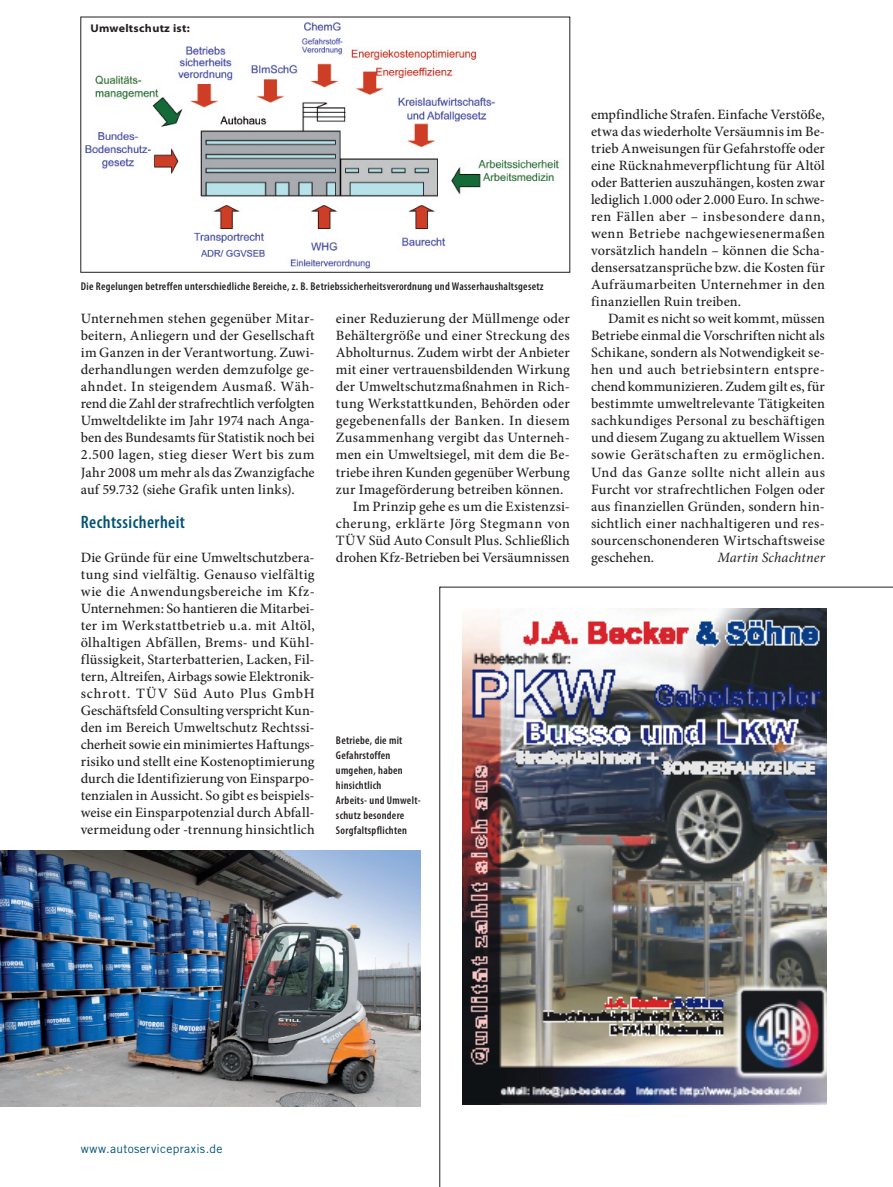
<style>
.page{position:relative;width:893px;height:1187px;background:#fff}
.page>*{position:absolute;margin:0;border:0;box-sizing:border-box;transform-origin:0 0}
.Zwischenüberschrift{font:600 condensed 18px "Myriad Pro";letter-spacing:.025em;color:#005274}
.Grundtext{font:500 14.25px/17px "Minion Pro";letter-spacing:.005em;color:#231f20;text-align:justify}
.Grundtext_Einzug{font:500 14.25px/17px "Minion Pro";letter-spacing:.01em;color:#231f20;text-align:justify}
.Grundtext_Einzug-2{font:italic 14.25px "Minion Pro";letter-spacing:.01em;color:#231f20}
.Internetverweis{font:12px "Trade Gothic LT Std";letter-spacing:.03em;color:#005274}
.Bildunterschrift{font:600 condensed 11.25px/15px "Myriad Pro";letter-spacing:.025em;color:#231f20}
.Bildunterschrift-2{font:700 semi-expanded 11.25px "Myriad Pro";letter-spacing:.025em;color:#231f20}
</style>
<div class="page">
<img style="left:85px;top:22px;width:474px;height:247px">
<img style="left:0;top:850px;width:421px;height:256px">
<img style="left:462px;top:608px;width:364px;height:496px">
<hr style="left:440px;top:586px;width:453px;height:1px;background:#231f20">
<hr style="left:439px;top:586px;width:1px;height:600px;background:#231f20">
<p class="Bildunterschrift-2" style="left:91px;top:22px;width:101px">Umweltschutz ist:</p>
<p class="Bildunterschrift" style="left:81px;top:279px;width:464px">Die Regelungen betreffen unterschiedliche Bereiche, z. B. Betriebssicherheitsverordnung und Wasserhaushaltsgesetz</p>
<p class="Grundtext" style="left:81px;top:310px;width:235px">Unternehmen stehen gegenüber Mitar&shy;beitern, Anliegern und der Gesellschaft im Ganzen in der Verantwortung. Zuwi&shy;derhandlungen werden demzufolge ge&shy;ahndet. In steigendem Ausmaß. Wäh&shy;rend die Zahl der strafrechtlich verfolgten Umweltdelikte im Jahr 1974 nach Anga&shy;ben des Bundesamts für Statistik noch bei 2.500 lagen, stieg dieser Wert bis zum Jahr 2008 um mehr als das Zwanzigfache auf 59.732 (siehe Grafik unten links).</p>
<p class="Zwischenüberschrift" style="left:81px;top:511px;width:106px">Rechtssicherheit</p>
<p class="Grundtext" style="left:81px;top:548px;width:235px">Die Gründe für eine Umweltschutzbera&shy;tung sind vielfältig. Genauso vielfältig wie die Anwendungsbereiche im Kfz-Unternehmen: So hantieren die Mitarbei&shy;ter im Werkstattbetrieb u.a. mit Altöl, ölhaltigen Abfällen, Brems- und Kühl&shy;flüssigkeit, Starterbatterien, Lacken, Fil&shy;tern, Altreifen, Airbags sowie Elektronik&shy;schrott. TÜV Süd Auto Plus GmbH Geschäftsfeld Consulting verspricht Kun&shy;den im Bereich Umweltschutz Rechtssi&shy;cherheit sowie ein minimiertes Haftungs&shy;risiko und stellt eine Kostenoptimierung durch die Identifizierung von Einsparpo&shy;tenzialen in Aussicht. So gibt es beispiels&shy;weise ein Einsparpotenzial durch Abfall&shy;vermeidung oder -trennung hinsichtlich</p>
<p class="Grundtext" style="left:336px;top:310px;width:235px">einer Reduzierung der Müllmenge oder Behältergröße und einer Streckung des Abholturnus. Zudem wirbt der Anbieter mit einer vertrauensbildenden Wirkung der Umweltschutzmaßnahmen in Rich&shy;tung Werkstattkunden, Behörden oder gegebenenfalls der Banken. In diesem Zusammenhang vergibt das Unterneh&shy;men ein Umweltsiegel, mit dem die Be&shy;triebe ihren Kunden gegenüber Werbung zur Imageförderung betreiben können.</p>
<p class="Grundtext_Einzug" style="left:336px;top:497px;width:235px;text-indent:17px">Im Prinzip gehe es um die Existenzsi&shy;cherung, erklärte Jörg Stegmann von TÜV Süd Auto Consult Plus. Schließlich drohen Kfz-Betrieben bei Versäumnissen</p>
<p class="Bildunterschrift" style="left:336px;top:732px;width:86px">Betriebe, die mit<br>Gefahrstoffen umgehen, haben hinsichtlich<br>Arbeits- und Umwelt&shy;schutz besondere<br>Sorgfaltspflichten</p>
<p class="Grundtext_Einzug" style="left:591px;top:106px;width:235px">empfindliche Strafen. Einfache Verstöße, etwa das wiederholte Versäumnis im Be&shy;trieb Anweisungen für Gefahrstoffe oder eine Rücknahmeverpflichtung für Altöl oder Batterien auszuhängen, kosten zwar lediglich 1.000 oder 2.000 Euro. In schwe&shy;ren Fällen aber – insbesondere dann, wenn Betriebe nachgewiesenermaßen vorsätzlich handeln – können die Scha&shy;densersatzansprüche bzw. die Kosten für Aufräumarbeiten Unternehmer in den finanziellen Ruin treiben.</p>
<p class="Grundtext_Einzug" style="left:591px;top:310px;width:235px;text-indent:17px">Damit es nicht so weit kommt, müssen Betriebe einmal die Vorschriften nicht als Schikane, sondern als Notwendigkeit se&shy;hen und auch betriebsintern entspre&shy;chend kommunizieren. Zudem gilt es, für bestimmte umweltrelevante Tätigkeiten sachkundiges Personal zu beschäftigen und diesem Zugang zu aktuellem Wissen sowie Gerätschaften zu ermöglichen.<br>Und das Ganze sollte nicht allein aus Furcht vor strafrechtlichen Folgen oder aus finanziellen Gründen, sondern hin&shy;sichtlich einer nachhaltigeren und res&shy;sourcenschonenderen Wirtschaftsweise geschehen.</p>
<p class="Grundtext_Einzug-2" style="left:717px;top:547px;width:109px">Martin Schachtner</p>
<p class="Internetverweis" style="left:81px;top:1141px;width:143px">www.autoservicepraxis.de</p>
</div>
